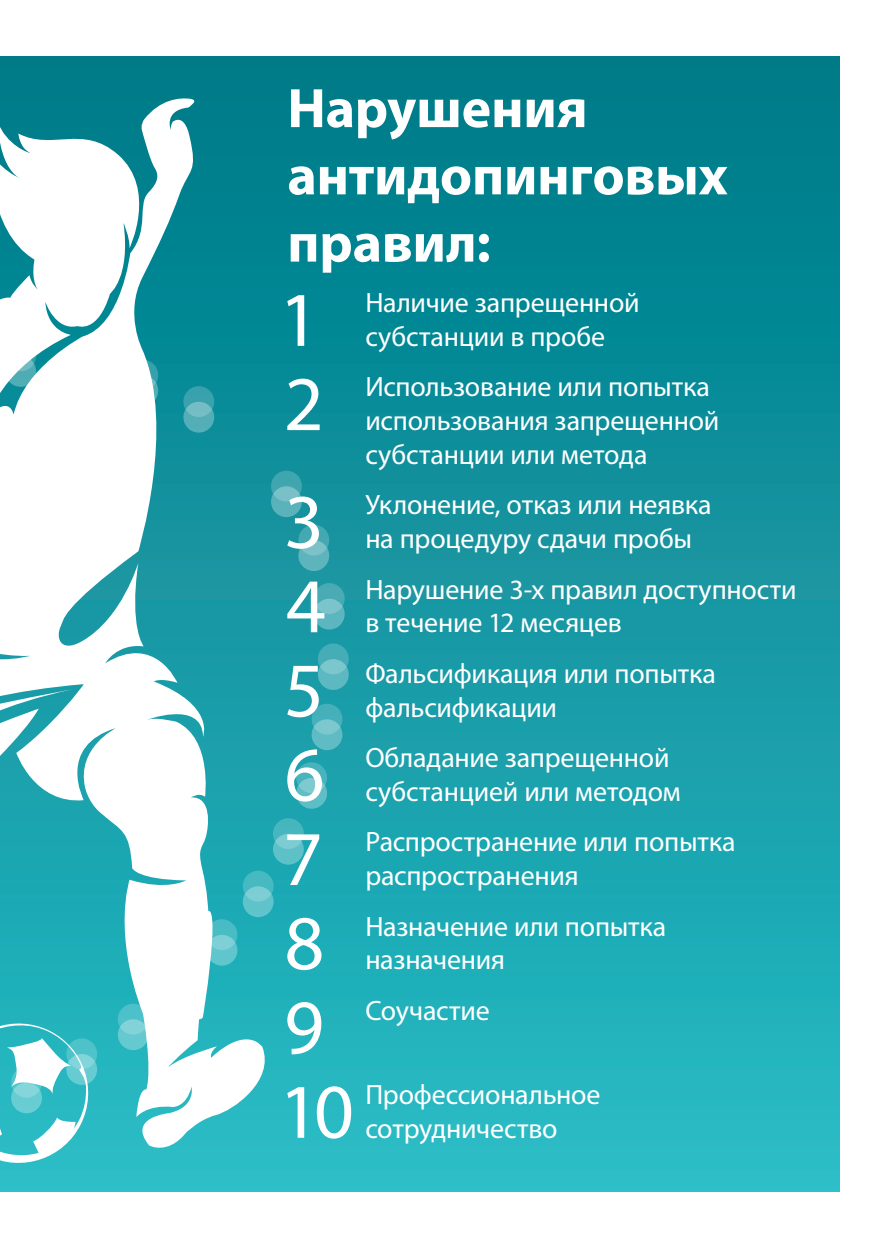
<style>
.page{position:relative;width:896px;height:1248px;background:#fff}
.page>*{position:absolute;margin:0;border:0;box-sizing:border-box;transform-origin:0 0}
.t1{font:77.8px "Myriad Pro";color:#fff}
.t2{font:700 56px/67.2px "Myriad Pro";letter-spacing:-.005em;color:#fff}
.t3{font:28px/33.6px "Myriad Pro";letter-spacing:-.01em;color:#fff}
</style>
<div class="page">
<div style="left:0;top:57px;width:839px;height:1134px;background:linear-gradient(to bottom,#007886,#2bbcc5)"></div>
<svg style="left:275px;top:484px;width:74px;height:481px;background:#28a5af"></svg>
<svg style="left:0;top:97px;width:275px;height:1058px"></svg>
<svg style="left:0;top:1001px;width:151px;height:171px"></svg>
<h2 class="t2" style="left:287px;top:73px;width:442px">Нарушения антидопинговых правил:</h2>
<h1 class="t1" style="left:279px;top:272px;width:41px">1</h1>
<p class="t3" style="left:365px;top:285px;width:276px">Наличие запрещенной субстанции в пробе</p>
<h1 class="t1" style="left:284px;top:356px;width:41px">2</h1>
<p class="t3" style="left:365px;top:370px;width:356px">Использование или попытка использования запрещенной субстанции или метода</p>
<h1 class="t1" style="left:284px;top:474px;width:41px">3</h1>
<p class="t3" style="left:365px;top:487px;width:348px">Уклонение, отказ или неявка на процедуру сдачи пробы</p>
<h1 class="t1" style="left:286px;top:558px;width:41px">4</h1>
<p class="t3" style="left:365px;top:572px;width:433px">Нарушение 3-х правил доступности в течение 12 месяцев</p>
<h1 class="t1" style="left:284px;top:642px;width:41px">5</h1>
<p class="t3" style="left:365px;top:656px;width:352px">Фальсификация или попытка фальсификации</p>
<h1 class="t1" style="left:285px;top:726px;width:41px">6</h1>
<p class="t3" style="left:365px;top:740px;width:317px">Обладание запрещенной субстанцией или методом</p>
<h1 class="t1" style="left:283px;top:810px;width:41px">7</h1>
<p class="t3" style="left:365px;top:824px;width:372px">Распространение или попытка распространения</p>
<h1 class="t1" style="left:284px;top:895px;width:41px">8</h1>
<p class="t3" style="left:365px;top:908px;width:303px">Назначение или попытка назначения</p>
<h1 class="t1" style="left:284px;top:979px;width:41px">9</h1>
<p class="t3" style="left:365px;top:993px;width:126px">Соучастие</p>
<h1 class="t1" style="left:279px;top:1063px;width:76px">10</h1>
<p class="t3" style="left:365px;top:1077px;width:237px">Профессиональное сотрудничество</p>
</div>
